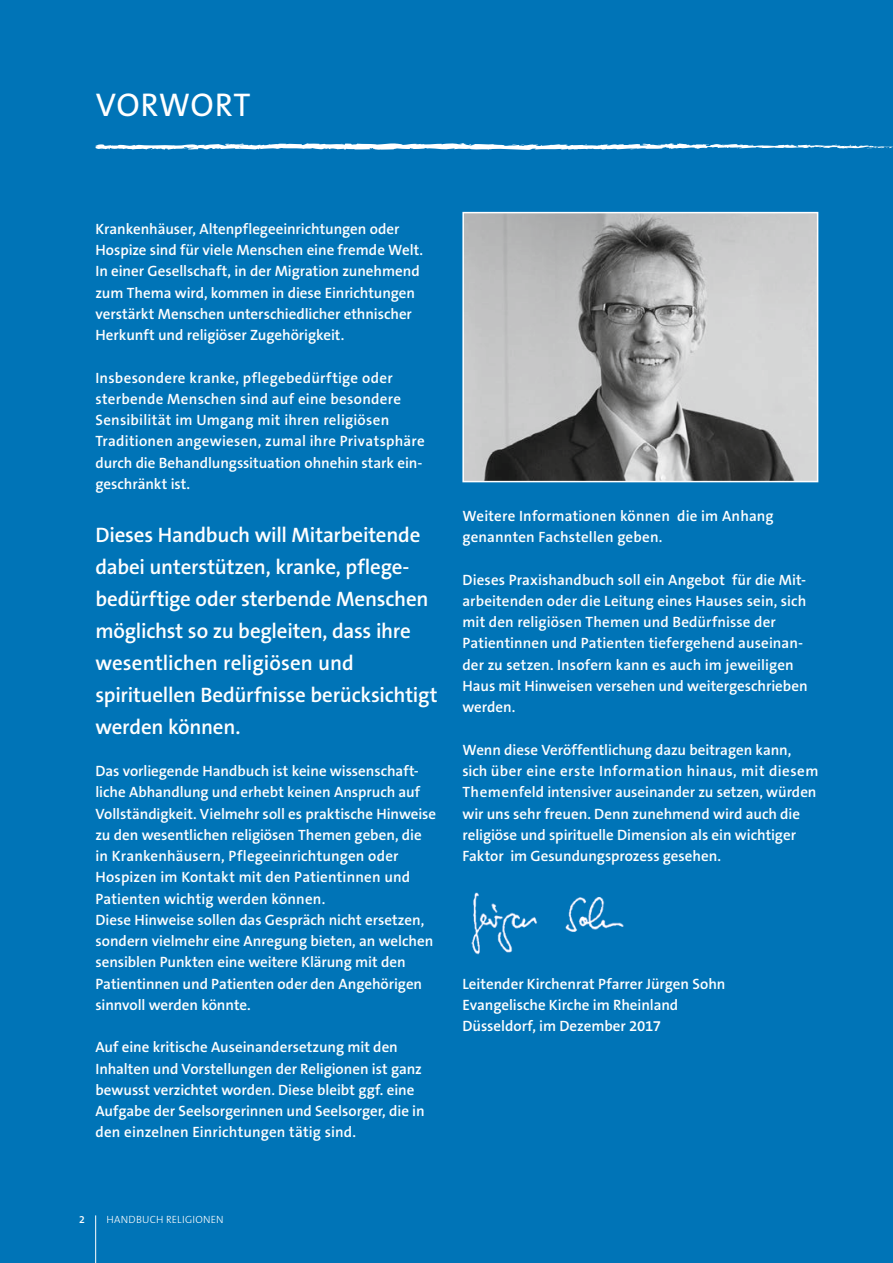
<style>
.page{position:relative;width:893px;height:1263px;background:#0074b7}
.page>*{position:absolute;margin:0;border:0;box-sizing:border-box;transform-origin:0 0}
.t1{font:33px "The Sans OT5 Plain";letter-spacing:.015em;color:#fff}
.t2{font:600 21px/32px "The Sans OT6";letter-spacing:-.01em;color:#fff}
.t3{font:600 15px/21.3px "The Sans OT6";color:#fff}
.t4{font:300 10.5px "The Sans OT3";letter-spacing:.025em;color:#fff}
.t5{font:600 10.5px "The Sans OT6";color:#fff}
</style>
<div class="page">
<hr style="left:95px;top:1215px;width:1px;height:48px;background:#fff">
<img style="left:465px;top:215px;width:350px;height:264px">
<div style="left:462px;top:212px;width:356px;height:270px;border:2px solid #fff"></div>
<svg style="left:95px;top:143px;width:798px;height:7px"></svg>
<img style="left:471px;top:892px;width:153px;height:63px">
<h1 class="t1" style="left:96px;top:83px;width:156px">VORWORT</h1>
<p class="t3" style="left:95px;top:218px;width:329px">Krankenhäuser, Altenpflegeeinrichtungen oder Hospize sind für viele Menschen eine fremde Welt.<br>In einer Gesellschaft, in der Migration zunehmend zum Thema wird, kommen in diese Einrichtungen verstärkt Menschen unterschiedlicher ethnischer Herkunft und religiöser Zugehörigkeit.</p>
<p class="t3" style="left:95px;top:367px;width:331px">Insbesondere kranke, pflegebedürftige oder sterbende Menschen sind auf eine besondere Sensibilität im Umgang mit ihren religiösen Traditionen angewiesen, zumal ihre Privatsphäre durch die Behandlungssituation ohnehin stark ein&shy;geschränkt ist.</p>
<p class="t2" style="left:95px;top:519px;width:344px">Dieses Handbuch will Mitarbeitende dabei unterstützen, kranke, pflege&shy;bedürftige oder sterbende Menschen möglichst so zu begleiten, dass ihre wesentlichen religiösen und spirituellen Bedürfnisse berücksichtigt werden können.</p>
<p class="t3" style="left:95px;top:760px;width:342px">Das vorliegende Handbuch ist keine wissenschaft&shy;liche Abhandlung und erhebt keinen Anspruch auf Vollständigkeit. Vielmehr soll es praktische Hinweise zu den wesentlichen religiösen Themen geben, die in Krankenhäusern, Pflegeeinrichtungen oder Hospizen im Kontakt mit den Patientinnen und Patienten wichtig werden können.<br>Diese Hinweise sollen das Gespräch nicht ersetzen, sondern vielmehr eine Anregung bieten, an welchen sensiblen Punkten eine weitere Klärung mit den Patientinnen und Patienten oder den Angehörigen sinnvoll werden könnte.</p>
<p class="t3" style="left:95px;top:1037px;width:331px">Auf eine kritische Auseinandersetzung mit den Inhalten und Vorstellungen der Religionen ist ganz bewusst verzichtet worden. Diese bleibt ggf. eine Aufgabe der Seelsorgerinnen und Seelsorger, die in den einzelnen Einrichtungen tätig sind.</p>
<p class="t3" style="left:462px;top:505px;width:313px">Weitere Informationen können die im Anhang genannten Fachstellen geben.</p>
<p class="t3" style="left:462px;top:569px;width:347px">Dieses Praxishandbuch soll ein Angebot für die Mit&shy;arbeitenden oder die Leitung eines Hauses sein, sich mit den religiösen Themen und Bedürfnisse der Patientinnen und Patienten tiefergehend auseinan&shy;der zu setzen. Insofern kann es auch im jeweiligen Haus mit Hinweisen versehen und weitergeschrieben werden.</p>
<p class="t3" style="left:462px;top:739px;width:358px">Wenn diese Veröffentlichung dazu beitragen kann, sich über eine erste Information hinaus, mit diesem Themenfeld intensiver auseinander zu setzen, würden wir uns sehr freuen. Denn zunehmend wird auch die religiöse und spirituelle Dimension als ein wichtiger Faktor im Gesundungsprozess gesehen.</p>
<p class="t3" style="left:462px;top:973px;width:264px">Leitender Kirchenrat Pfarrer Jürgen Sohn<br>Evangelische Kirche im Rheinland<br>Düsseldorf, im Dezember 2017</p>
<p class="t5" style="left:79px;top:1212px;width:7px">2</p>
<p class="t4" style="left:106px;top:1212px;width:119px">HANDBUCH RELIGIONEN</p>
</div>
